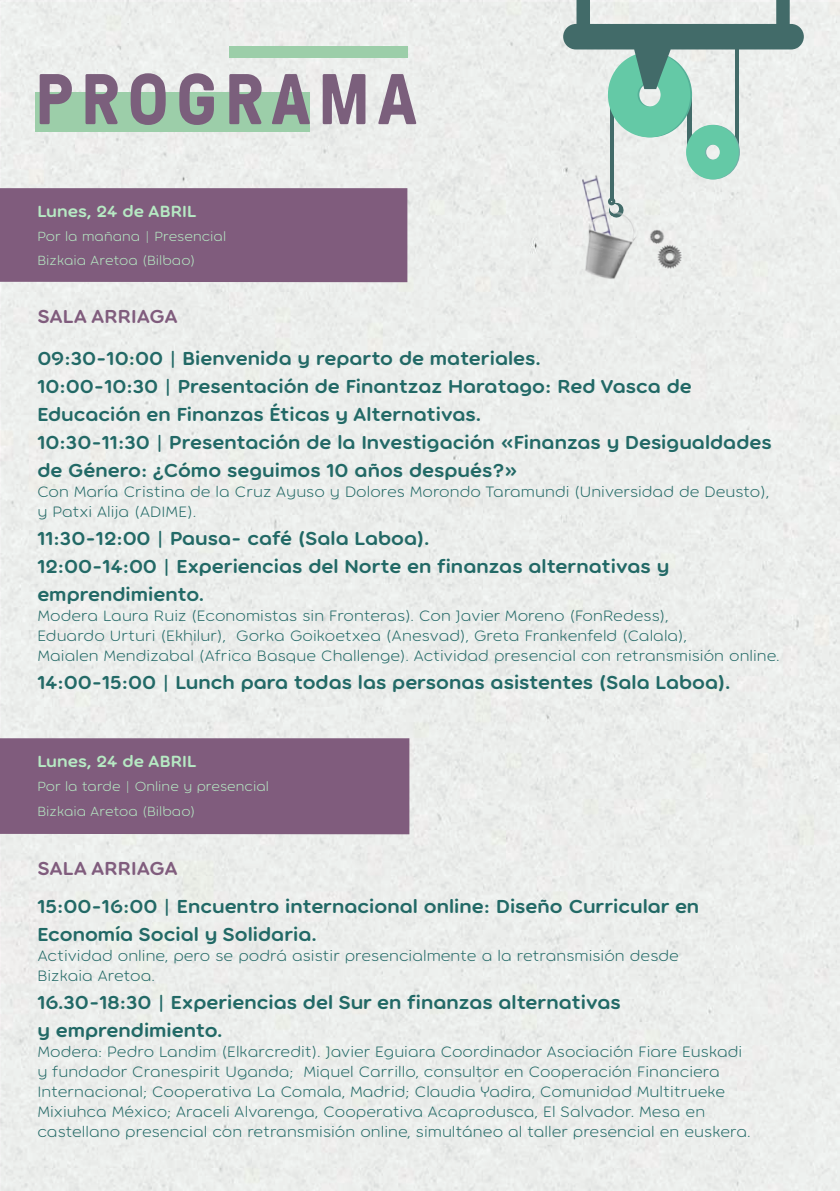
<style>
.page{position:relative;width:840px;height:1191px;background:#fff}
.page>*{position:absolute;margin:0;border:0;box-sizing:border-box;transform-origin:0 0}
.t1{font:700 71.6px "GT Pressura Pro";letter-spacing:.1em;color:#7b5f7c}
.t2{font:600 20px/28px "Torus";color:#226966;scale:1.08 1}
.t3{font:600 20px "Torus";color:#805c7d;scale:1.08 1}
.t4{font:600 17.2px "Torus";color:#b6e9c3;scale:1.08 1}
.t5{font:300 16px/20px "Torus";color:#226966;scale:1.08 1}
.t6{font:300 14px/24.4px "Torus";color:#b6e9c3;scale:1.08 1}
</style>
<div class="page">
<div style="left:1px;top:2px;width:838px;height:1189px;background:#eceeec"></div>
<div style="left:35px;top:92px;width:274px;height:40px;background:#9ccea9"></div>
<div style="left:229px;top:46px;width:178px;height:12px;background:#9ccea9"></div>
<div style="left:0;top:188px;width:407px;height:94px;background:#805c7d"></div>
<div style="left:0;top:738px;width:409px;height:96px;background:#805c7d"></div>
<svg style="left:563px;top:0;width:240px;height:179px"></svg>
<img style="left:645px;top:226px;width:37px;height:48px">
<img style="left:579px;top:161px;width:42px;height:33px">
<img style="left:568px;top:194px;width:69px;height:99px">
<svg style="left:607px;top:197px;width:17px;height:22px"></svg>
<h1 class="t1" style="left:35px;top:61px;width:383px">PROGRAMA</h1>
<p class="t4" style="left:37px;top:201px;width:149px">Lunes, 24 de ABRIL</p>
<p class="t6" style="left:37px;top:224px;width:176px">Por la mañana | Presencial<br>Bizkaia Aretoa (Bilbao)</p>
<p class="t3" style="left:37px;top:304px;width:131px">SALA ARRIAGA</p>
<p class="t2" style="left:37px;top:343px;width:681px">09:30-10:00 | Bienvenida y reparto de materiales.<br>10:00-10:30 | Presentación de Finantzaz Haratago: Red Vasca de Educación en Finanzas Éticas y Alternativas.<br>10:30-11:30 | Presentación de la Investigación «Finanzas y Desigualdades de Género: ¿Cómo seguimos 10 años después?»</p>
<p class="t5" style="left:37px;top:481px;width:679px">Con María Cristina de la Cruz Ayuso y Dolores Morondo Taramundi (Universidad de Deusto), y Patxi Alija (ADIME).</p>
<p class="t2" style="left:37px;top:523px;width:586px">11:30-12:00 | Pausa- café (Sala Laboa).<br>12:00-14:00 | Experiencias del Norte en finanzas alternativas y emprendimiento.</p>
<p class="t5" style="left:37px;top:605px;width:688px">Modera Laura Ruiz (Economistas sin Fronteras). Con Javier Moreno (FonRedess),<br>Eduardo Urturi (Ekhilur), Gorka Goikoetxea (Anesvad), Greta Frankenfeld (Calala),<br>Maialen Mendizabal (Africa Basque Challenge). Actividad presencial con retransmisión online.</p>
<p class="t2" style="left:37px;top:667px;width:643px">14:00-15:00 | Lunch para todas las personas asistentes (Sala Laboa).</p>
<p class="t4" style="left:37px;top:751px;width:149px">Lunes, 24 de ABRIL</p>
<p class="t6" style="left:37px;top:774px;width:216px">Por la tarde | Online y presencial<br>Bizkaia Aretoa (Bilbao)</p>
<p class="t3" style="left:37px;top:856px;width:131px">SALA ARRIAGA</p>
<p class="t2" style="left:37px;top:891px;width:614px">15:00-16:00 | Encuentro internacional online: Diseño Curricular en<br>Economía Social y Solidaria.</p>
<p class="t5" style="left:37px;top:945px;width:595px">Actividad online, pero se podrá asistir presencialmente a la retransmisión desde<br>Bizkaia Aretoa.</p>
<p class="t2" style="left:37px;top:987px;width:541px">16.30-18:30 | Experiencias del Sur en finanzas alternativas y emprendimiento.</p>
<p class="t5" style="left:37px;top:1041px;width:661px">Modera: Pedro Landim (Elkarcredit). Javier Eguiara Coordinador Asociación Fiare Euskadi y fundador Cranespirit Uganda; Miquel Carrillo, consultor en Cooperación Financiera Internacional; Cooperativa La Comala, Madrid; Claudia Yadira, Comunidad Multitrueke Mixiuhca México; Araceli Alvarenga, Cooperativa Acaprodusca, El Salvador. Mesa en castellano presencial con retransmisión online, simultáneo al taller presencial en euskera.</p>
</div>
